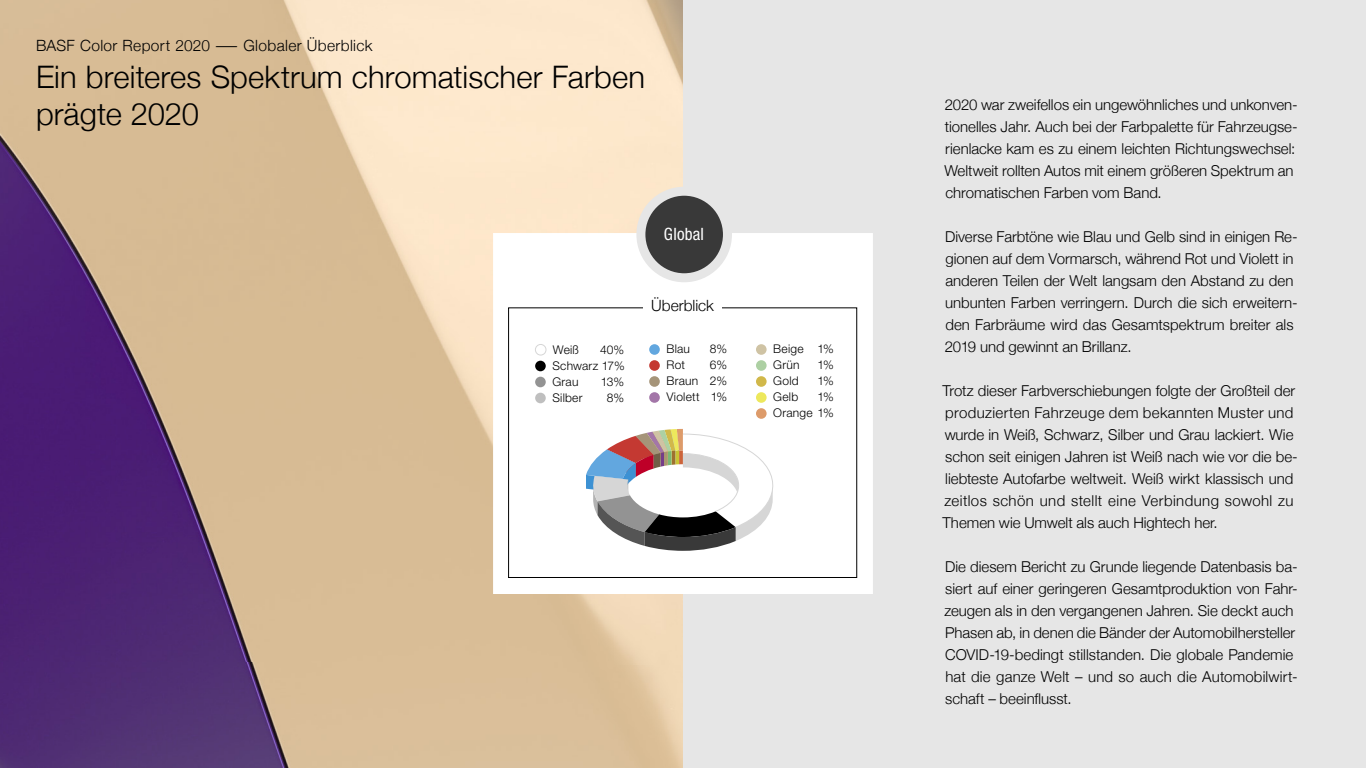
<style>
.page{position:relative;width:1366px;height:768px;background:#e6e6e6}
.page>*{position:absolute;margin:0;border:0;box-sizing:border-box;transform-origin:0 0}
.t1{font:300 31px/37.2px "Helvetica Neue";letter-spacing:.005em;color:#000}
.t2{font:condensed 17px "Helvetica Neue LT Pro";letter-spacing:.015em;color:#fff}
.t3{font:300 15.5px "Helvetica Neue";letter-spacing:.025em;color:#000}
.t4{font:300 15.5px "Helvetica Neue";color:#000}
.t5{font:300 15px/22px "Helvetica Neue";color:#000}
.t6{font:300 12px/16px "Helvetica Neue LT Pro";letter-spacing:.02em;color:#000;text-align:justify}
</style>
<div class="page">
<img style="left:0;top:0;width:683px;height:768px">
<div style="left:493px;top:233px;width:380px;height:361px;background:#fff"></div>
<div style="left:641px;top:191px;width:86px;height:87px;background:#393939;border-radius:50%"></div>
<div style="left:636px;top:187px;width:96px;height:95px;border:9px solid #e6e6e6;border-radius:50%"></div>
<div style="left:508px;top:308px;width:349px;height:270px;border:1px solid #000"></div>
<div style="left:644px;top:296px;width:78px;height:24px;background:#fff"></div>
<div style="left:535px;top:344px;width:11px;height:11px;border:1px solid #d6d6d6;border-radius:50%"></div>
<div style="left:535px;top:361px;width:11px;height:10px;background:#000;border-radius:50%"></div>
<div style="left:535px;top:377px;width:11px;height:10px;background:#939393;border-radius:50%"></div>
<div style="left:535px;top:393px;width:11px;height:10px;background:#bfbfbf;border-radius:50%"></div>
<div style="left:649px;top:344px;width:11px;height:11px;background:#62a7df;border-radius:50%"></div>
<div style="left:649px;top:360px;width:11px;height:11px;background:#c43932;border-radius:50%"></div>
<div style="left:649px;top:376px;width:11px;height:11px;background:#a59479;border-radius:50%"></div>
<div style="left:649px;top:392px;width:11px;height:11px;background:#a376a8;border-radius:50%"></div>
<div style="left:756px;top:344px;width:11px;height:11px;background:#cfc3a4;border-radius:50%"></div>
<div style="left:756px;top:360px;width:11px;height:11px;background:#add0a3;border-radius:50%"></div>
<div style="left:756px;top:376px;width:11px;height:11px;background:#d1b84a;border-radius:50%"></div>
<div style="left:756px;top:392px;width:11px;height:11px;background:#ede85c;border-radius:50%"></div>
<div style="left:756px;top:408px;width:11px;height:11px;background:#dd9b6a;border-radius:50%"></div>
<svg style="left:586px;top:429px;width:199px;height:122px;background:#c9c6c6"></svg>
<p class="t3" style="left:36px;top:33px;width:338px">BASF Color Report 2020 ― Globaler Überblick</p>
<h1 class="t1" style="left:36px;top:56px;width:611px">Ein breiteres Spektrum chromatischer Farben prägte 2020</h1>
<p class="t2" style="left:664px;top:224px;width:42px">Global</p>
<p class="t4" style="left:651px;top:293px;width:64px">Überblick</p>
<p class="t6" style="left:553px;top:341px;width:28px">Weiß</p>
<p class="t6" style="left:552px;top:341px;width:74px;text-indent:48px">40% Schwarz 17% Grau</p>
<p class="t6" style="left:601px;top:373px;width:25px">13%</p>
<p class="t6" style="left:552px;top:389px;width:32px">Silber</p>
<p class="t6" style="left:607px;top:389px;width:19px">8%</p>
<p class="t6" style="left:667px;top:341px;width:25px">Blau</p>
<p class="t6" style="left:710px;top:341px;width:19px">8%</p>
<p class="t6" style="left:667px;top:357px;width:20px">Rot</p>
<p class="t6" style="left:667px;top:357px;width:62px;text-indent:43px">6% Braun 2% Violett 1%</p>
<p class="t6" style="left:773px;top:341px;width:62px">Beige 1%<br>Grün</p>
<p class="t6" style="left:818px;top:357px;width:18px">1%</p>
<p class="t6" style="left:773px;top:373px;width:27px">Gold</p>
<p class="t6" style="left:818px;top:373px;width:18px">1%</p>
<p class="t6" style="left:773px;top:389px;width:26px">Gelb</p>
<p class="t6" style="left:773px;top:389px;width:62px;text-align:right">1%<br>Orange 1%</p>
<p class="t5" style="left:944px;top:93px;width:355px">2020 war zweifellos ein ungewöhnliches und unkonven&shy;tionelles Jahr. Auch bei der Farbpalette für Fahrzeugse&shy;rienlacke kam es zu einem leichten Richtungswechsel:<br>Weltweit rollten Autos mit einem größeren Spektrum an chromatischen Farben vom Band.</p>
<p class="t5" style="left:945px;top:225px;width:354px">Diverse Farbtöne wie Blau und Gelb sind in einigen Re&shy;gionen auf dem Vormarsch, während Rot und Violett in anderen Teilen der Welt langsam den Abstand zu den unbunten Farben verringern. Durch die sich erweitern&shy;den Farbräume wird das Gesamtspektrum breiter als 2019 und gewinnt an Brillanz.</p>
<p class="t5" style="left:943px;top:379px;width:357px">Trotz dieser Farbverschiebungen folgte der Großteil der produzierten Fahrzeuge dem bekannten Muster und wurde in Weiß, Schwarz, Silber und Grau lackiert. Wie schon seit einigen Jahren ist Weiß nach wie vor die be&shy;liebteste Autofarbe weltweit. Weiß wirkt klassisch und zeitlos schön und stellt eine Verbindung sowohl zu Themen wie Umwelt als auch Hightech her.</p>
<p class="t5" style="left:944px;top:555px;width:355px">Die diesem Bericht zu Grunde liegende Datenbasis ba&shy;siert auf einer geringeren Gesamtproduktion von Fahr&shy;zeugen als in den vergangenen Jahren. Sie deckt auch Phasen ab, in denen die Bänder der Automobilhersteller COVID-19-bedingt stillstanden. Die globale Pandemie hat die ganze Welt – und so auch die Automobilwirt&shy;schaft – beeinflusst.</p>
</div>
